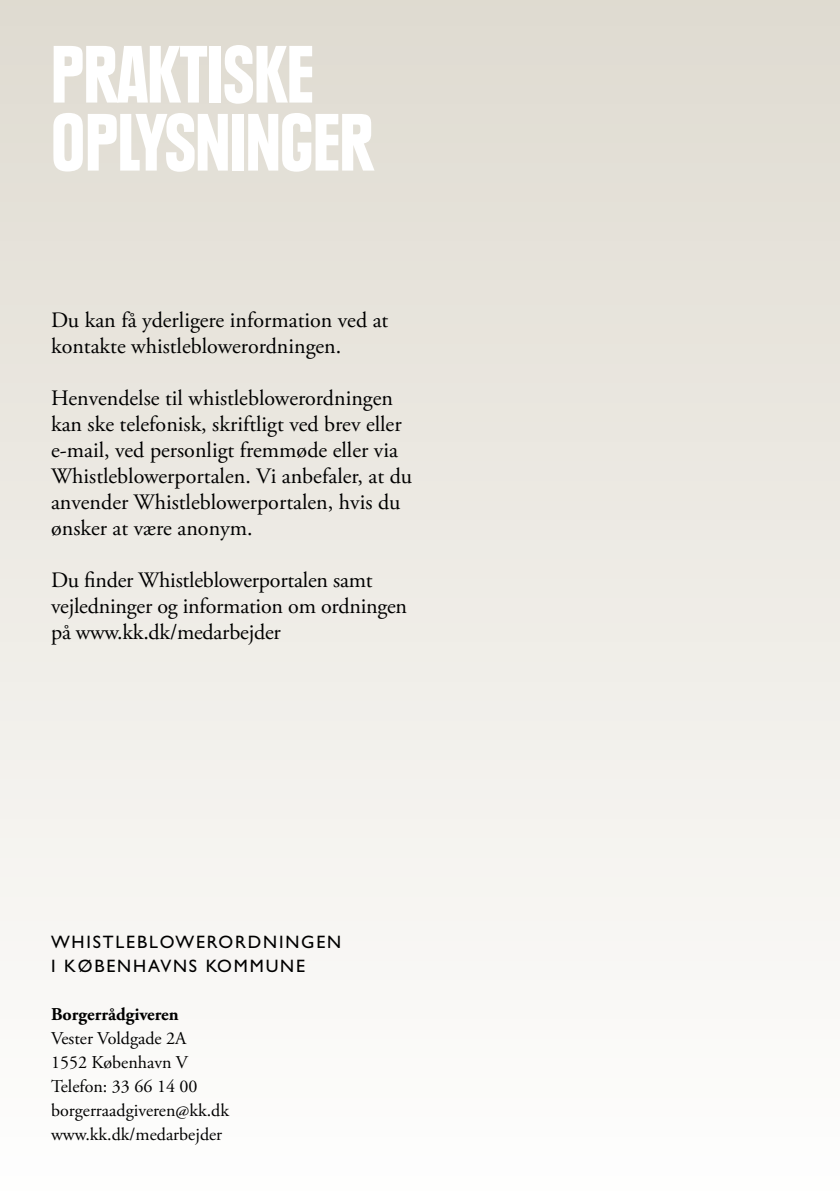
<style>
.page{position:relative;width:840px;height:1191px;background:#fff}
.page>*{position:absolute;margin:0;border:0;box-sizing:border-box;transform-origin:0 0}
.t1{font:900 condensed 80px/68px "Plak";color:#fff}
.t2{font:22px/26px "Adobe Garamond Pro";color:#000}
.t3{font:18px/24px "Adobe Garamond Pro";color:#000}
.t4{font:18px/24px "Gill Sans";letter-spacing:.1em;color:#000}
.t5{font:700 18px "Adobe Garamond Pro";color:#000}
</style>
<div class="page">
<div style="left:0;top:0;width:839px;height:1191px;background:linear-gradient(to bottom,#dfdbd0,#fefefd)"></div>
<h1 class="t1" style="left:51px;top:41px;width:324px">PRAKTISKE<br>OPLYSNINGER</h1>
<p class="t2" style="left:51px;top:307px;width:338px">Du kan få yderligere information ved at kontakte whistleblowerordningen.</p>
<p class="t2" style="left:51px;top:385px;width:362px">Henvendelse til whistleblowerordningen kan ske telefonisk, skriftligt ved brev eller e-mail, ved personligt fremmøde eller via Whistleblowerportalen. Vi anbefaler, at du anvender Whistleblowerportalen, hvis du ønsker at være anonym.</p>
<p class="t2" style="left:51px;top:567px;width:357px">Du finder Whistleblowerportalen samt vejledninger og information om ordningen på www.kk.dk/medarbejder</p>
<p class="t4" style="left:51px;top:930px;width:291px">WHISTLEBLOWERORDNINGEN<br>I KØBENHAVNS KOMMUNE</p>
<p class="t5" style="left:51px;top:1003px;width:129px">Borgerrådgiveren</p>
<p class="t3" style="left:51px;top:1026px;width:179px">Vester Voldgade 2A<br>1552 København V<br>Telefon: 33 66 14 00 borgerraadgiveren@kk.dk www.kk.dk/medarbejder</p>
</div>
